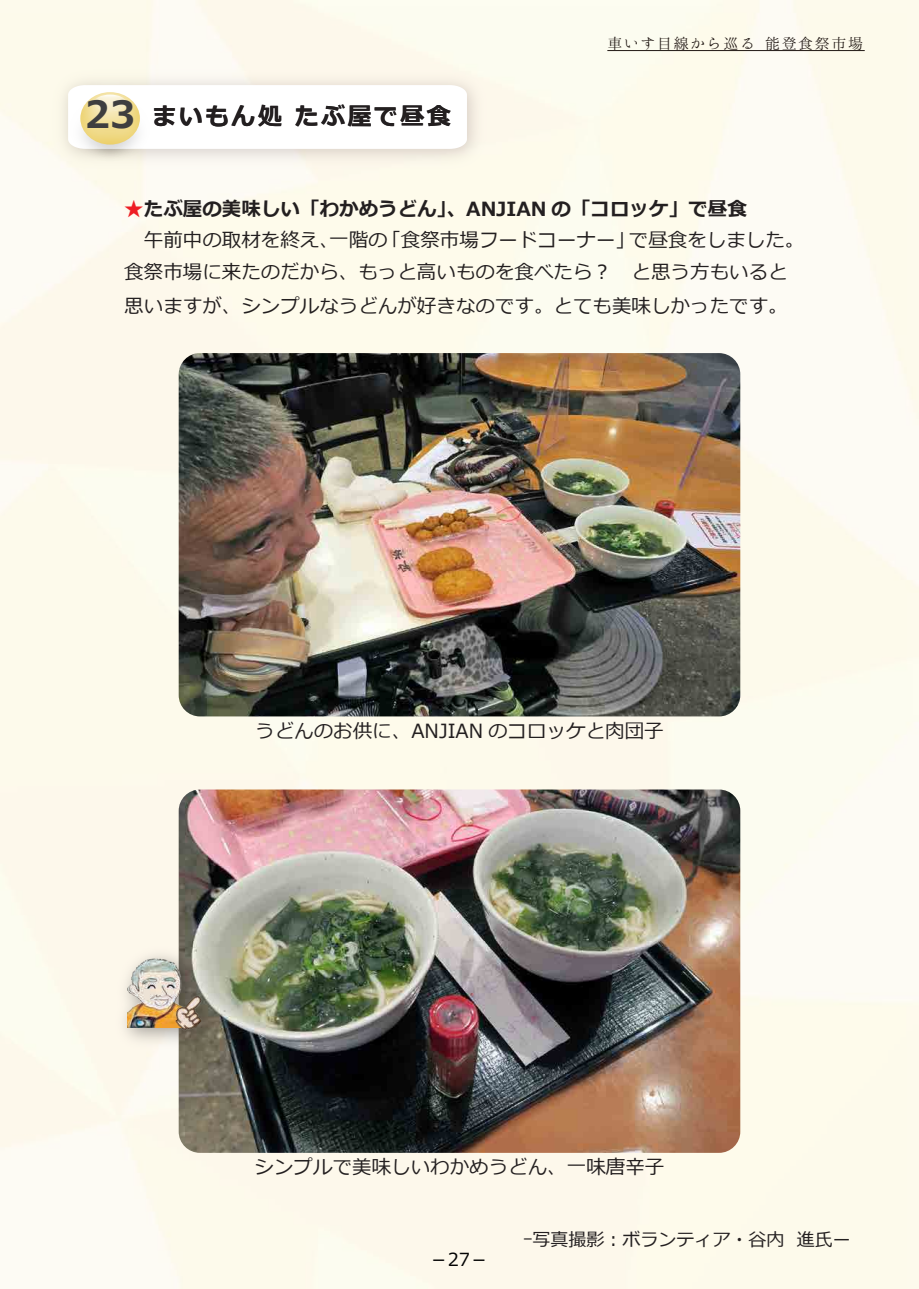
<style>
.page{position:relative;width:919px;height:1289px;background:#fff}
.page>*{position:absolute;margin:0;border:0;box-sizing:border-box;transform-origin:0 0}
.t1{font:700 24px "Meiryo";letter-spacing:.1em;color:#231f20}
.t2{font:19.5px/31.5px "Meiryo";color:#231f20}
.t3{font:18px "Meiryo";color:#231f20}
.t4{font:18px "Meiryo";color:#030303}
.t5{font:16.5px "Hannari Mincho";color:#211814}
.s1{font-size:37.5px;color:#3e3e3f}
.s2{font-family:"Koz Go Pr 6 N";color:#ee1d23}
.s3{font-weight:700}
</style>
<div class="page">
<img style="left:0;top:0;width:918px;height:1288px">
<img style="left:191px;top:64px;width:300px;height:110px">
<svg style="left:191px;top:85px;width:276px;height:64px"></svg>
<img style="left:29px;top:55px;width:162px;height:147px">
<img style="left:35px;top:172px;width:150px;height:26px">
<img style="left:34px;top:40px;width:153px;height:132px">
<svg style="left:94px;top:95px;width:32px;height:16px"></svg>
<img style="left:179px;top:353px;width:561px;height:363px">
<img style="left:179px;top:789px;width:561px;height:363px">
<img style="left:109px;top:940px;width:119px;height:117px">
<img style="left:128px;top:954px;width:59px;height:73px">
<img style="left:168px;top:990px;width:45px;height:46px">
<hr style="left:607px;top:50px;width:257px;height:1px;background:#211814">
<p class="t1" style="left:85px;top:99px;width:367px"><span class="s1">23</span> まいもん処 たぶ屋で昼食</p>
<p class="t5" style="left:607px;top:34px;width:259px">車いす目線から巡る 能登食祭市場</p>
<p class="t2" style="left:124px;top:194px;width:681px"><span class="s2">★</span><span class="s3">たぶ屋の美味しい「わかめうどん」、ANJIAN の「コロッケ」で昼食<br></span>　午前中の取材を終え、一階の「食祭市場フードコーナー」で昼食をしました。食祭市場に来たのだから、もっと高いものを食べたら︖　と思う方もいると</p>
<p class="t2" style="left:124px;top:291px;width:664px">思いますが、シンプルなうどんが好きなのです。とても美味しかったです。</p>
<p class="t2" style="left:255px;top:716px;width:410px">うどんのお供に、ANJIAN のコロッケと肉団子</p>
<p class="t2" style="left:254px;top:1152px;width:411px">シンプルで美味しいわかめうどん、一味唐辛子</p>
<p class="t4" style="left:429px;top:1247px;width:60px">－27－</p>
<p class="t3" style="left:523px;top:1226px;width:329px">ｰ写真撮影︓ボランティア・谷内 進氏ー</p>
</div>
